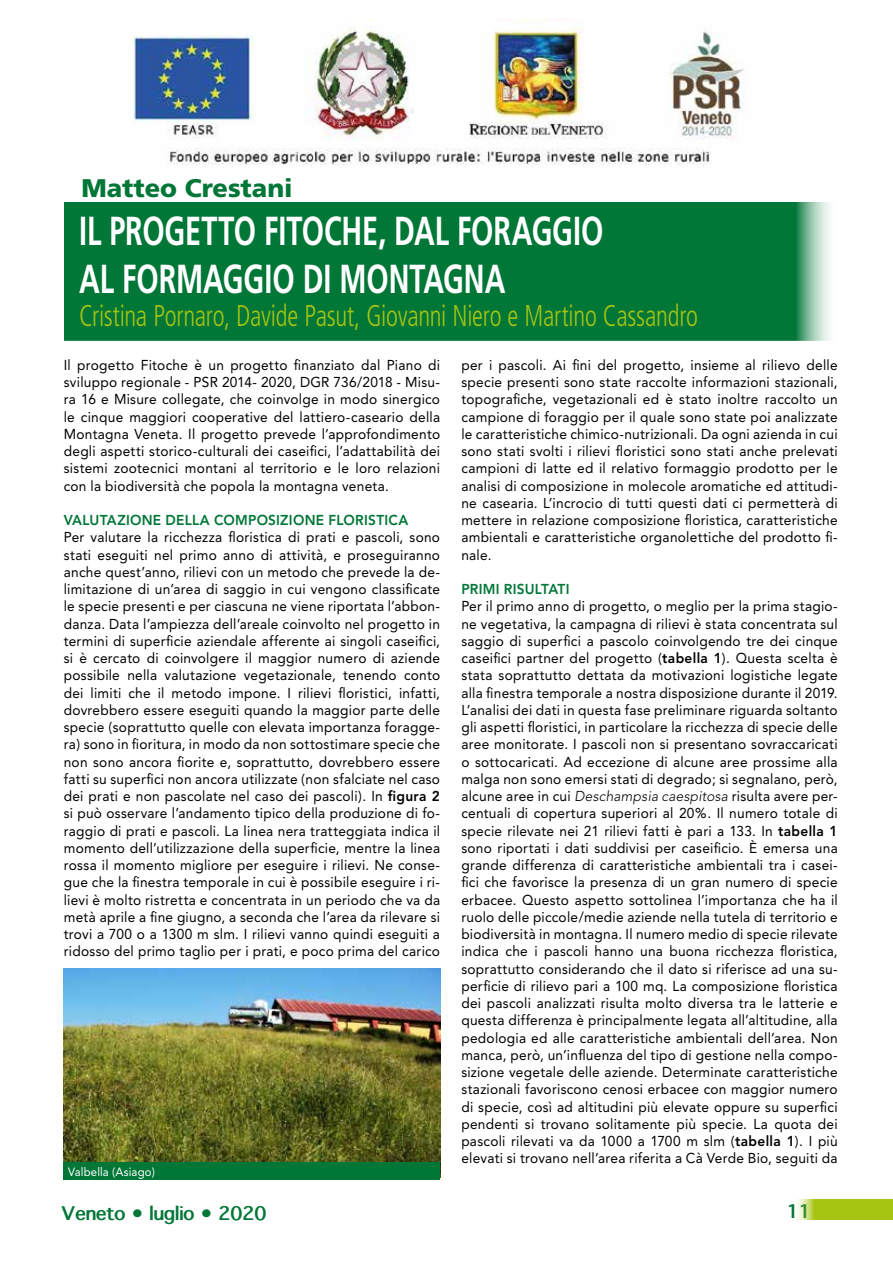
<style>
.page{position:relative;width:893px;height:1263px;background:#fff}
.page>*{position:absolute;margin:0;border:0;box-sizing:border-box;transform-origin:0 0}
.t1{font:700 40.5px/48px "Frutiger";letter-spacing:-.005em;color:#fff;scale:.71 1}
.t2{font:300 condensed 30px "Frutiger";letter-spacing:-.01em;color:#a6c412;scale:.85 1}
.t3{font:900 25.5px "Frutiger";color:#007637}
.t4{font:700 18px "Thonburi";color:#007637}
.t5{font:14.25px/17.2px "Avenir";letter-spacing:.02em;color:#000;text-align:justify;scale:.96 1}
.t6{font:800 14.25px "Avenir";letter-spacing:.02em;color:#007637;scale:.96 1}
.t7{font:12px "Avenir";letter-spacing:.015em;color:#fff;scale:.95 1}
.s1{font-weight:800}
.s2{font-weight:300;font-style:italic}
</style>
<div class="page">
<svg style="left:797px;top:1199px;width:96px;height:21px;background:#afca2a"></svg>
<img style="left:64px;top:968px;width:376px;height:194px">
<div style="left:64px;top:1162px;width:376px;height:18px;background:#007637"></div>
<img style="left:132px;top:19px;width:612px;height:146px">
<div style="left:64px;top:202px;width:774px;height:139px;background:#007637"></div>
<h3 class="t3" style="left:81px;top:173px;width:213px">Matteo Crestani</h3>
<h1 class="t1" style="left:79px;top:207px;width:740px">IL PROGETTO FITOCHE, DAL FORAGGIO<br>AL FORMAGGIO DI MONTAGNA</h1>
<h2 class="t2" style="left:79px;top:298px;width:730px">Cristina Pornaro, Davide Pasut, Giovanni Niero e Martino Cassandro</h2>
<p class="t5" style="left:64px;top:356px;width:394px">Il progetto Fitoche è un progetto finanziato dal Piano di sviluppo regionale - PSR 2014- 2020, DGR 736/2018 - Misu&shy;ra 16 e Misure collegate, che coinvolge in modo sinergico le cinque maggiori cooperative del lattiero-caseario della Montagna Veneta. Il progetto prevede l’approfondimento degli aspetti storico-culturali dei caseifici, l’adattabilità dei sistemi zootecnici montani al territorio e le loro relazioni con la biodiversità che popola la montagna veneta.</p>
<p class="t6" style="left:64px;top:512px;width:360px">VALUTAZIONE DELLA COMPOSIZIONE FLORISTICA</p>
<p class="t5" style="left:64px;top:529px;width:394px">Per valutare la ricchezza floristica di prati e pascoli, sono stati eseguiti nel primo anno di attività, e proseguiranno anche quest’anno, rilievi con un metodo che prevede la de&shy;limitazione di un’area di saggio in cui vengono classificate le specie presenti e per ciascuna ne viene riportata l’abbon&shy;danza. Data l’ampiezza dell’areale coinvolto nel progetto in termini di superficie aziendale afferente ai singoli caseifici, si è cercato di coinvolgere il maggior numero di aziende possibile nella valutazione vegetazionale, tenendo conto dei limiti che il metodo impone. I rilievi floristici, infatti, dovrebbero essere eseguiti quando la maggior parte delle specie (soprattutto quelle con elevata importanza foragge&shy;ra) sono in fioritura, in modo da non sottostimare specie che non sono ancora fiorite e, soprattutto, dovrebbero essere fatti su superfici non ancora utilizzate (non sfalciate nel caso dei prati e non pascolate nel caso dei pascoli). In <span class="s1">figura 2 </span>si può osservare l’andamento tipico della produzione di fo&shy;raggio di prati e pascoli. La linea nera tratteggiata indica il momento dell’utilizzazione della superficie, mentre la linea rossa il momento migliore per eseguire i rilievi. Ne conse&shy;gue che la finestra temporale in cui è possibile eseguire i ri&shy;lievi è molto ristretta e concentrata in un periodo che va da metà aprile a fine giugno, a seconda che l’area da rilevare si trovi a 700 o a 1300 m slm. I rilievi vanno quindi eseguiti a ridosso del primo taglio per i prati, e poco prima del carico</p>
<p class="t7" style="left:68px;top:1164px;width:93px">Valbella (Asiago)</p>
<p class="t5" style="left:461px;top:356px;width:394px">per i pascoli. Ai fini del progetto, insieme al rilievo delle specie presenti sono state raccolte informazioni stazionali, topografiche, vegetazionali ed è stato inoltre raccolto un campione di foraggio per il quale sono state poi analizzate le caratteristiche chimico-nutrizionali. Da ogni azienda in cui sono stati svolti i rilievi floristici sono stati anche prelevati campioni di latte ed il relativo formaggio prodotto per le analisi di composizione in molecole aromatiche ed attitudi&shy;ne casearia. L’incrocio di tutti questi dati ci permetterà di mettere in relazione composizione floristica, caratteristiche ambientali e caratteristiche organolettiche del prodotto fi&shy;nale.</p>
<p class="t6" style="left:461px;top:581px;width:114px">PRIMI RISULTATI</p>
<p class="t5" style="left:461px;top:598px;width:394px">Per il primo anno di progetto, o meglio per la prima stagio&shy;ne vegetativa, la campagna di rilievi è stata concentrata sul saggio di superfici a pascolo coinvolgendo tre dei cinque caseifici partner del progetto (<span class="s1">tabella 1</span>). Questa scelta è stata soprattutto dettata da motivazioni logistiche legate alla finestra temporale a nostra disposizione durante il 2019.<br>L’analisi dei dati in questa fase preliminare riguarda soltanto gli aspetti floristici, in particolare la ricchezza di specie delle aree monitorate. I pascoli non si presentano sovraccaricati o sottocaricati. Ad eccezione di alcune aree prossime alla malga non sono emersi stati di degrado; si segnalano, però, alcune aree in cui <span class="s2">Deschampsia caespitosa</span> risulta avere per&shy;centuali di copertura superiori al 20%. Il numero totale di specie rilevate nei 21 rilievi fatti è pari a 133. In <span class="s1">tabella 1 </span>sono riportati i dati suddivisi per caseificio. È emersa una grande differenza di caratteristiche ambientali tra i casei&shy;fici che favorisce la presenza di un gran numero di specie erbacee. Questo aspetto sottolinea l’importanza che ha il ruolo delle piccole/medie aziende nella tutela di territorio e biodiversità in montagna. Il numero medio di specie rilevate indica che i pascoli hanno una buona ricchezza floristica, soprattutto considerando che il dato si riferisce ad una su&shy;perficie di rilievo pari a 100 mq. La composizione floristica dei pascoli analizzati risulta molto diversa tra le latterie e questa differenza è principalmente legata all’altitudine, alla pedologia ed alle caratteristiche ambientali dell’area. Non manca, però, un’influenza del tipo di gestione nella compo&shy;sizione vegetale delle aziende. Determinate caratteristiche stazionali favoriscono cenosi erbacee con maggior numero di specie, così ad altitudini più elevate oppure su superfici pendenti si trovano solitamente più specie. La quota dei pascoli rilevati va da 1000 a 1700 m slm (<span class="s1">tabella 1</span>). I più elevati si trovano nell’area riferita a Cà Verde Bio, seguiti da</p>
<p class="t4" style="left:62px;top:1203px;width:206px">Veneto • luglio • 2020</p>
<p class="t4" style="left:787px;top:1201px;width:25px">11</p>
</div>
